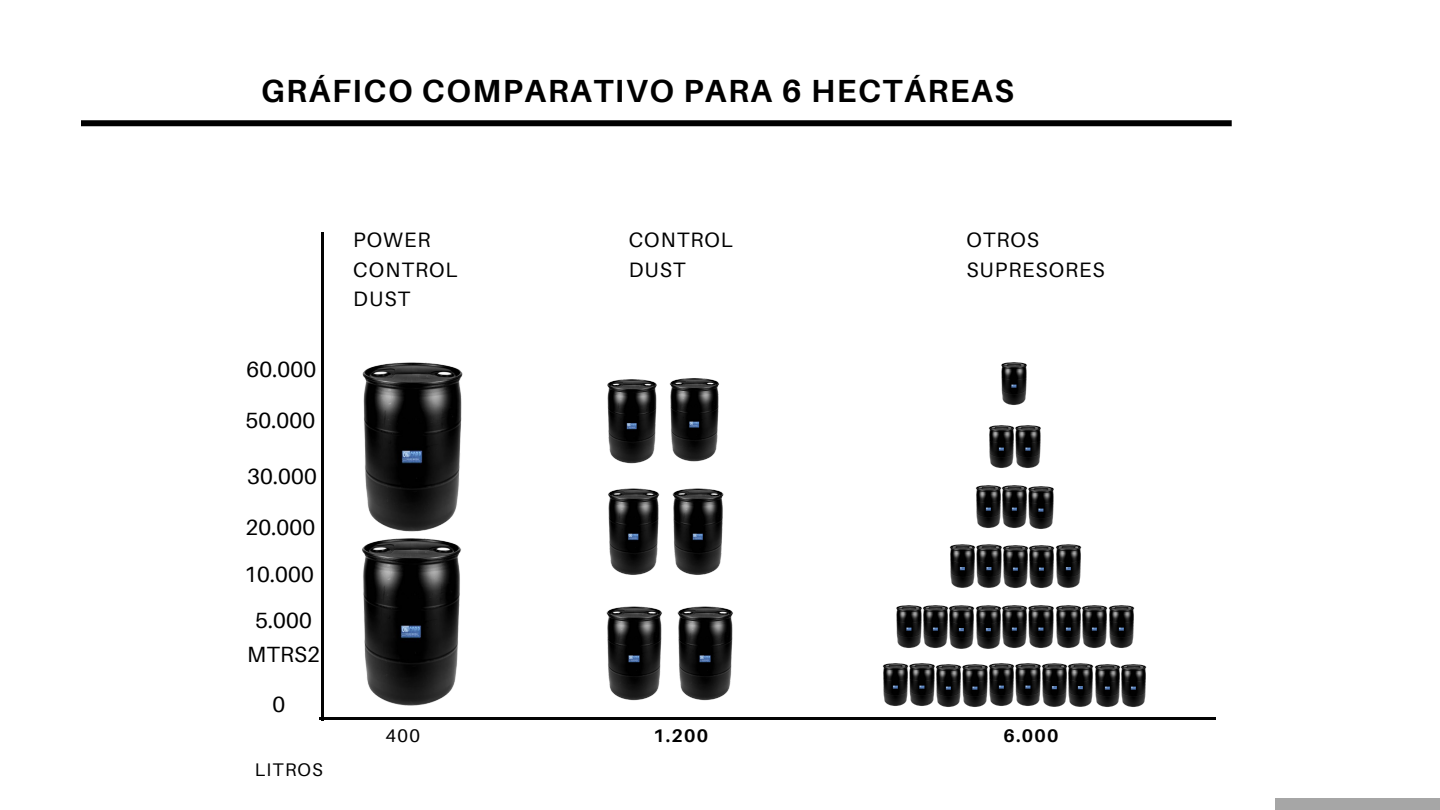
<style>
.page{position:relative;width:1440px;height:810px;background:#fff}
.page>*{position:absolute;margin:0;border:0;box-sizing:border-box;transform-origin:0 0}
.t1{font:700 32px "Aileron";letter-spacing:.05em;color:#000}
.t2{font:22px/33.1px "Aileron";letter-spacing:.01em;color:#000;text-align:center}
.t3{font:20.8px/29.1px "Aileron";letter-spacing:.05em;color:#000}
.t4{font:700 18.3px "Aileron";letter-spacing:.07em;color:#000}
.t5{font:18.3px "Aileron";letter-spacing:.07em;color:#000}
</style>
<div class="page">
<div style="left:81px;top:120px;width:1151px;height:6px;background:#000"></div>
<div style="left:1275px;top:798px;width:165px;height:12px;background:#a6a6a6"></div>
<hr style="left:320px;top:717px;width:896px;height:2px;background:#000">
<img style="left:319px;top:550px;width:191px;height:170px">
<img style="left:362px;top:362px;width:101px;height:188px">
<img style="left:684px;top:488px;width:40px;height:87px">
<img style="left:608px;top:488px;width:76px;height:87px">
<img style="left:681px;top:378px;width:38px;height:84px">
<img style="left:607px;top:379px;width:74px;height:85px">
<img style="left:606px;top:606px;width:37px;height:95px">
<img style="left:643px;top:606px;width:90px;height:95px">
<img style="left:882px;top:663px;width:12px;height:43px">
<img style="left:894px;top:663px;width:253px;height:44px">
<img style="left:896px;top:605px;width:239px;height:43px">
<img style="left:907px;top:605px;width:213px;height:44px">
<img style="left:949px;top:544px;width:133px;height:44px">
<img style="left:961px;top:544px;width:106px;height:44px">
<img style="left:975px;top:485px;width:79px;height:44px">
<img style="left:987px;top:485px;width:53px;height:44px">
<img style="left:988px;top:425px;width:12px;height:43px">
<img style="left:1000px;top:425px;width:41px;height:43px">
<img style="left:1001px;top:362px;width:26px;height:43px">
<hr style="left:321px;top:233px;width:3px;height:488px;background:#000">
<p class="t1" style="left:261px;top:71px;width:754px">GRÁFICO COMPARATIVO PARA 6 HECTÁREAS</p>
<p class="t2" style="left:247px;top:353px;width:71px">60.000</p>
<p class="t2" style="left:245px;top:403px;width:71px">50.000</p>
<p class="t2" style="left:247px;top:459px;width:71px">30.000</p>
<p class="t2" style="left:245px;top:511px;width:71px">20.000</p>
<p class="t2" style="left:244px;top:557px;width:71px">10.000</p>
<p class="t2" style="left:247px;top:604px;width:74px">5.000<br>MTRS2</p>
<p class="t2" style="left:273px;top:688px;width:14px">0</p>
<p class="t5" style="left:255px;top:758px;width:70px">LITROS</p>
<p class="t3" style="left:353px;top:225px;width:106px">POWER<br>CONTROL<br>DUST</p>
<p class="t3" style="left:966px;top:225px;width:140px">OTROS<br>SUPRESORES</p>
<p class="t3" style="left:629px;top:225px;width:106px">CONTROL<br>DUST</p>
<p class="t5" style="left:386px;top:724px;width:36px">400</p>
<p class="t4" style="left:653px;top:724px;width:57px">1.200</p>
<p class="t4" style="left:1003px;top:724px;width:57px">6.000</p>
</div>
